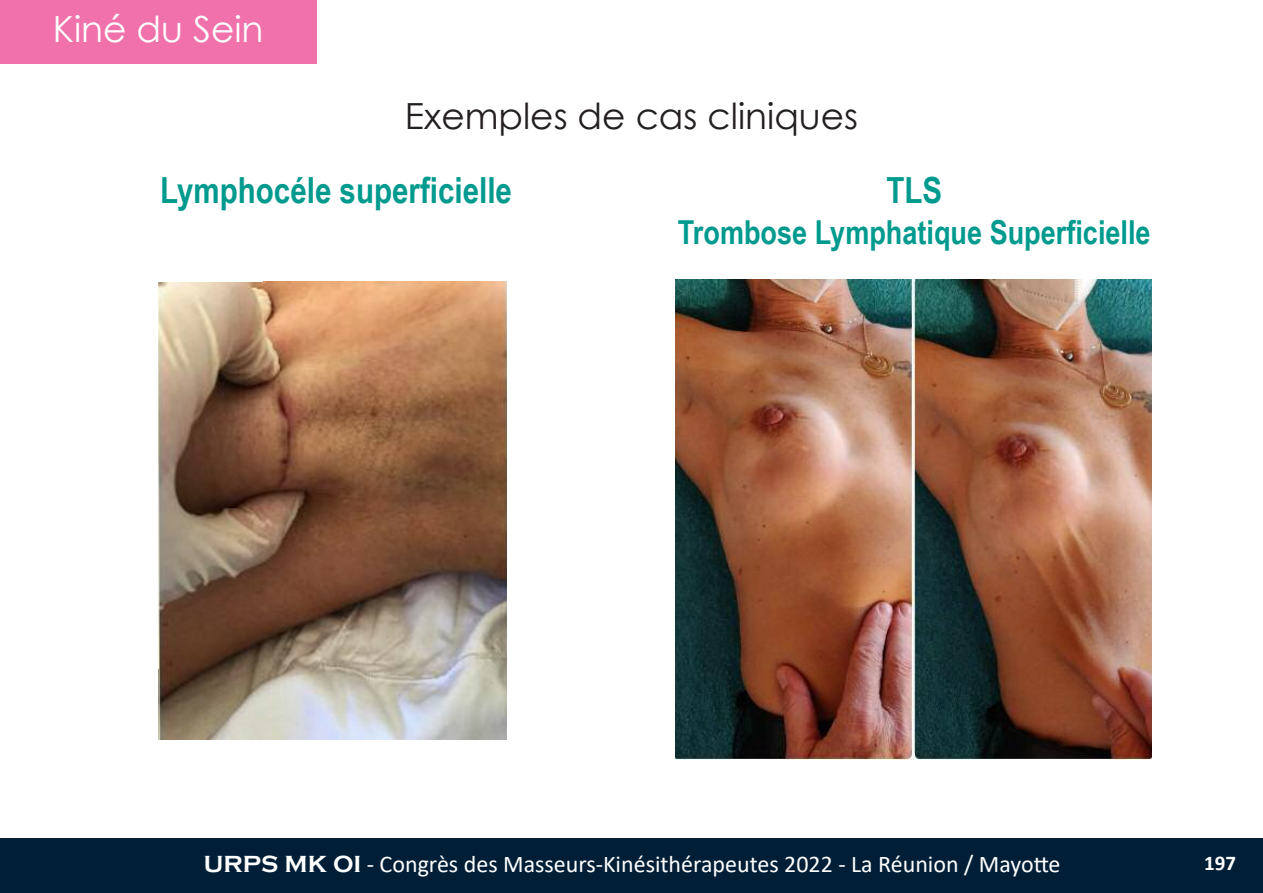
<style>
.page{position:relative;width:1263px;height:893px;background:#fff}
.page>*{position:absolute;margin:0;border:0;box-sizing:border-box;transform-origin:0 0}
.t1{font:700 36px "Arial Narrow";color:#009a8f}
.t2{font:36px "Century Gothic";color:#231f20}
.t3{font:36px "Century Gothic";color:#fff}
.t4{font:700 33px "Arial Narrow";color:#009a8f}
.t5{font:24px "Calibri";color:#fff}
.t6{font:700 21px "Calibri";color:#fff}
.s1{font-family:"Copperplate Gothic";font-weight:700}
</style>
<div class="page">
<div style="left:0;top:838px;width:1263px;height:55px;background:#001f37"></div>
<img style="left:675px;top:280px;width:476px;height:479px">
<img style="left:158px;top:282px;width:349px;height:458px">
<div style="left:0;top:0;width:316px;height:64px;background:#f171ab"></div>
<h1 class="t3" style="left:53px;top:5px;width:212px">Kiné du Sein</h1>
<h1 class="t2" style="left:405px;top:92px;width:455px">Exemples de cas cliniques</h1>
<h1 class="t1" style="left:160px;top:170px;width:353px">lymphocéle superficielle</h1>
<h1 class="t1" style="left:886px;top:170px;width:57px">tls</h1>
<h2 class="t4" style="left:678px;top:213px;width:474px">trombose lymphatique superficielle</h2>
<p class="t5" style="left:204px;top:854px;width:858px"><span class="s1">URPS MK OI</span> - Congrès des Masseurs-Kinésithérapeutes 2022 - La Réunion / Mayotte</p>
<p class="t6" style="left:1204px;top:854px;width:33px">197</p>
</div>
